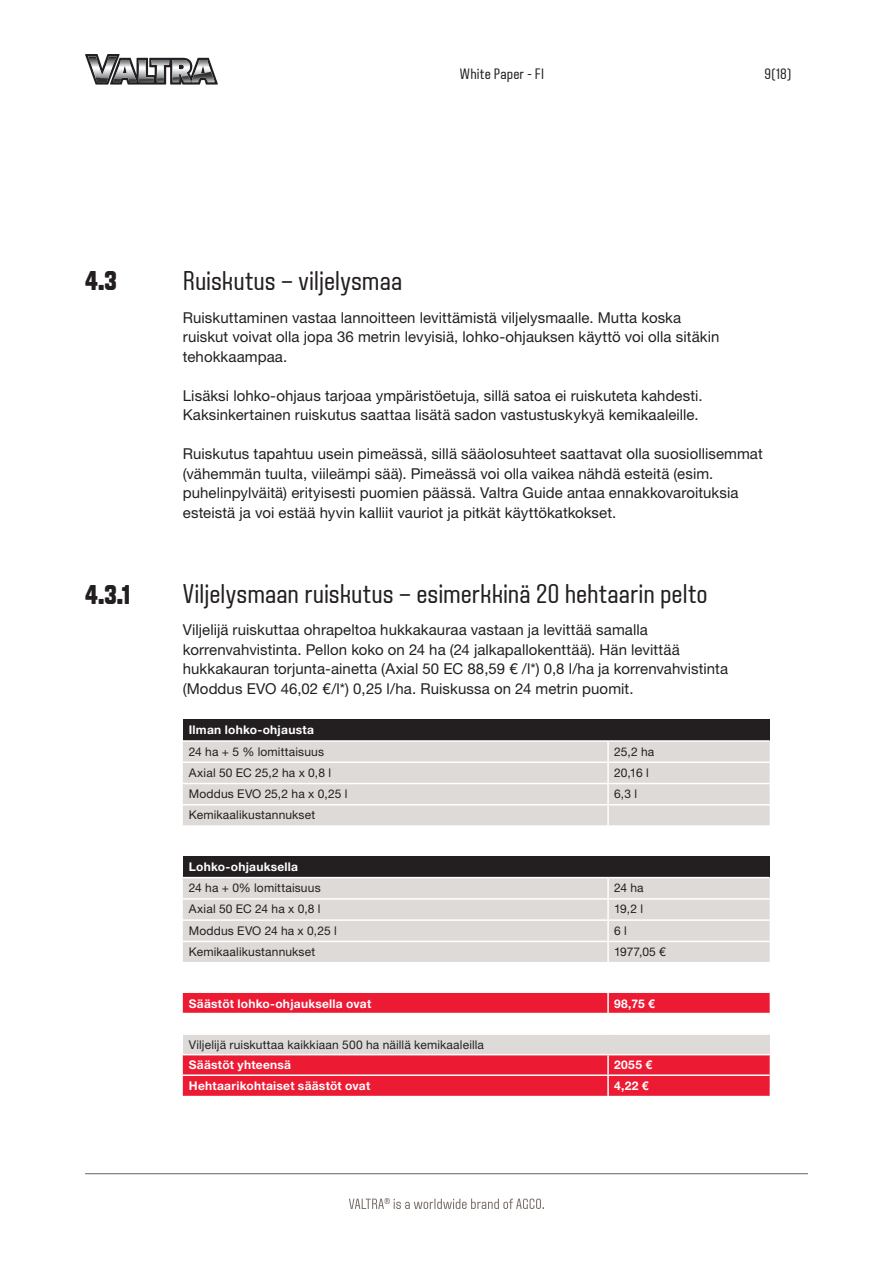
<style>
.page{position:relative;width:893px;height:1263px;background:#fff}
.page>*{position:absolute;margin:0;border:0;box-sizing:border-box;transform-origin:0 0}
.WP_väliotsikko_norma{font:27px "VALTRA Aveny T";letter-spacing:-.005em;color:#231f20}
.WP_väliotsikko_all_c{font:800 27px "VALTRA Aveny T";color:#231f20}
.WP_body_text{font:15px/19.5px "Helvetica Neue LT Std";letter-spacing:.005em;color:#231f20}
.t1{font:15px "VALTRA Aveny T";letter-spacing:.015em;color:#231f20}
.WP_vertailutaulukot{font:12px "Helvetica Neue LT Std";letter-spacing:.01em;color:#231f20}
.WP_vertailutaulukot-2{font:700 12px "Helvetica Neue LT Std";letter-spacing:.02em;color:#fff}
</style>
<div class="page">
<svg style="left:349px;top:1198px;width:195px;height:11px"></svg>
<hr style="left:85px;top:1173px;width:723px;height:1px;background:#7d726d">
<svg style="left:85px;top:54px;width:133px;height:31px"></svg>
<div style="left:183px;top:720px;width:587px;height:21px;background:#231f20"></div>
<div style="left:183px;top:742px;width:587px;height:83px;background:#dedad8"></div>
<hr style="left:183px;top:740px;width:425px;height:2px;background:#fff">
<hr style="left:608px;top:740px;width:162px;height:2px;background:#fff">
<svg style="left:607px;top:742px;width:2px;height:19px"></svg>
<hr style="left:183px;top:761px;width:425px;height:2px;background:#fff">
<hr style="left:608px;top:761px;width:162px;height:2px;background:#fff">
<hr style="left:607px;top:763px;width:2px;height:20px;background:#fff">
<hr style="left:183px;top:783px;width:425px;height:1px;background:#fff">
<hr style="left:608px;top:783px;width:162px;height:1px;background:#fff">
<hr style="left:607px;top:784px;width:2px;height:20px;background:#fff">
<hr style="left:183px;top:804px;width:425px;height:1px;background:#fff">
<hr style="left:608px;top:804px;width:162px;height:1px;background:#fff">
<hr style="left:607px;top:805px;width:2px;height:20px;background:#fff">
<div style="left:183px;top:856px;width:587px;height:22px;background:#231f20"></div>
<div style="left:183px;top:878px;width:587px;height:84px;background:#dedad8"></div>
<hr style="left:183px;top:877px;width:425px;height:1px;background:#fff">
<hr style="left:608px;top:877px;width:162px;height:1px;background:#fff">
<hr style="left:607px;top:878px;width:2px;height:20px;background:#fff">
<hr style="left:183px;top:898px;width:425px;height:2px;background:#fff">
<hr style="left:608px;top:898px;width:162px;height:2px;background:#fff">
<svg style="left:607px;top:900px;width:2px;height:19px"></svg>
<hr style="left:183px;top:919px;width:425px;height:2px;background:#fff">
<hr style="left:608px;top:919px;width:162px;height:2px;background:#fff">
<hr style="left:607px;top:921px;width:2px;height:20px;background:#fff">
<hr style="left:183px;top:941px;width:425px;height:1px;background:#fff">
<hr style="left:608px;top:941px;width:162px;height:1px;background:#fff">
<hr style="left:607px;top:942px;width:2px;height:20px;background:#fff">
<svg style="left:183px;top:993px;width:587px;height:103px;fill:#ed1a33"></svg>
<div style="left:183px;top:1034px;width:587px;height:21px;background:#dedad8"></div>
<hr style="left:607px;top:993px;width:2px;height:20px;background:#fff">
<hr style="left:183px;top:1013px;width:425px;height:1px;background:#fff">
<hr style="left:608px;top:1013px;width:162px;height:1px;background:#fff">
<svg style="left:607px;top:1014px;width:2px;height:19px"></svg>
<hr style="left:183px;top:1033px;width:425px;height:2px;background:#fff">
<hr style="left:608px;top:1033px;width:162px;height:2px;background:#fff">
<hr style="left:183px;top:1054px;width:425px;height:1px;background:#fff">
<hr style="left:608px;top:1054px;width:162px;height:1px;background:#fff">
<svg style="left:607px;top:1055px;width:2px;height:19px"></svg>
<hr style="left:183px;top:1074px;width:425px;height:2px;background:#fff">
<hr style="left:608px;top:1074px;width:162px;height:2px;background:#fff">
<hr style="left:607px;top:1076px;width:2px;height:20px;background:#fff">
<p class="t1" style="left:460px;top:64px;width:86px">White Paper - FI</p>
<p class="t1" style="left:765px;top:64px;width:28px">9(18)</p>
<p class="WP_väliotsikko_all_c" style="left:85px;top:263px;width:33px">4.3</p>
<p class="WP_väliotsikko_all_c" style="left:85px;top:577px;width:47px">4.3.1</p>
<p class="WP_väliotsikko_norma" style="left:183px;top:264px;width:221px">Ruiskutus – viljelysmaa</p>
<p class="WP_body_text" style="left:183px;top:307px;width:538px">Ruiskuttaminen vastaa lannoitteen levittämistä viljelysmaalle. Mutta koska ruiskut voivat olla jopa 36 metrin levyisiä, lohko-ohjauksen käyttö voi olla sitäkin tehokkaampaa.</p>
<p class="WP_body_text" style="left:183px;top:385px;width:521px">Lisäksi lohko-ohjaus tarjoaa ympäristöetuja, sillä satoa ei ruiskuteta kahdesti.<br>Kaksinkertainen ruiskutus saattaa lisätä sadon vastustuskykyä kemikaaleille.</p>
<p class="WP_body_text" style="left:183px;top:444px;width:581px">Ruiskutus tapahtuu usein pimeässä, sillä sääolosuhteet saattavat olla suosiollisemmat (vähemmän tuulta, viileämpi sää). Pimeässä voi olla vaikea nähdä esteitä (esim. puhelinpylväitä) erityisesti puomien päässä. Valtra Guide antaa ennakkovaroituksia esteistä ja voi estää hyvin kalliit vauriot ja pitkät käyttökatkokset.</p>
<p class="WP_väliotsikko_norma" style="left:183px;top:576px;width:526px">Viljelysmaan ruiskutus – esimerkkinä 20 hehtaarin pelto</p>
<p class="WP_body_text" style="left:183px;top:620px;width:547px">Viljelijä ruiskuttaa ohrapeltoa hukkakauraa vastaan ja levittää samalla korrenvahvistinta. Pellon koko on 24 ha (24 jalkapallokenttää). Hän levittää hukkakauran torjunta-ainetta (Axial 50 EC 88,59 € /l*) 0,8 l/ha ja korrenvahvistinta (Moddus EVO 46,02 €/l*) 0,25 l/ha. Ruiskussa on 24 metrin puomit.</p>
<p class="WP_vertailutaulukot-2" style="left:189px;top:723px;width:127px">Ilman lohko-ohjausta</p>
<p class="WP_vertailutaulukot" style="left:189px;top:744px;width:137px">24 ha + 5 % lomittaisuus</p>
<p class="WP_vertailutaulukot" style="left:614px;top:744px;width:42px">25,2 ha</p>
<p class="WP_vertailutaulukot" style="left:189px;top:765px;width:144px">Axial 50 EC 25,2 ha x 0,8 l</p>
<p class="WP_vertailutaulukot" style="left:614px;top:765px;width:36px">20,16 l</p>
<p class="WP_vertailutaulukot" style="left:189px;top:787px;width:160px">Moddus EVO 25,2 ha x 0,25 l</p>
<p class="WP_vertailutaulukot" style="left:614px;top:787px;width:24px">6,3 l</p>
<p class="WP_vertailutaulukot" style="left:189px;top:808px;width:128px">Kemikaalikustannukset</p>
<p class="WP_vertailutaulukot-2" style="left:189px;top:859px;width:111px">Lohko-ohjauksella</p>
<p class="WP_vertailutaulukot" style="left:189px;top:881px;width:133px">24 ha + 0% lomittaisuus</p>
<p class="WP_vertailutaulukot" style="left:614px;top:881px;width:31px">24 ha</p>
<p class="WP_vertailutaulukot" style="left:189px;top:902px;width:133px">Axial 50 EC 24 ha x 0,8 l</p>
<p class="WP_vertailutaulukot" style="left:614px;top:902px;width:31px">19,2 l</p>
<p class="WP_vertailutaulukot" style="left:189px;top:923px;width:149px">Moddus EVO 24 ha x 0,25 l</p>
<p class="WP_vertailutaulukot" style="left:614px;top:923px;width:14px">6 l</p>
<p class="WP_vertailutaulukot" style="left:189px;top:944px;width:128px">Kemikaalikustannukset</p>
<p class="WP_vertailutaulukot" style="left:614px;top:944px;width:53px">1977,05 €</p>
<p class="WP_vertailutaulukot-2" style="left:189px;top:996px;width:184px">Säästöt lohko-ohjauksella ovat</p>
<p class="WP_vertailutaulukot-2" style="left:614px;top:996px;width:42px">98,75 €</p>
<p class="WP_vertailutaulukot" style="left:189px;top:1037px;width:297px">Viljelijä ruiskuttaa kaikkiaan 500 ha näillä kemikaaleilla</p>
<p class="WP_vertailutaulukot-2" style="left:189px;top:1057px;width:104px">Säästöt yhteensä</p>
<p class="WP_vertailutaulukot-2" style="left:614px;top:1057px;width:39px">2055 €</p>
<p class="WP_vertailutaulukot-2" style="left:189px;top:1078px;width:183px">Hehtaarikohtaiset säästöt ovat</p>
<p class="WP_vertailutaulukot-2" style="left:614px;top:1078px;width:36px">4,22 €</p>
</div>
